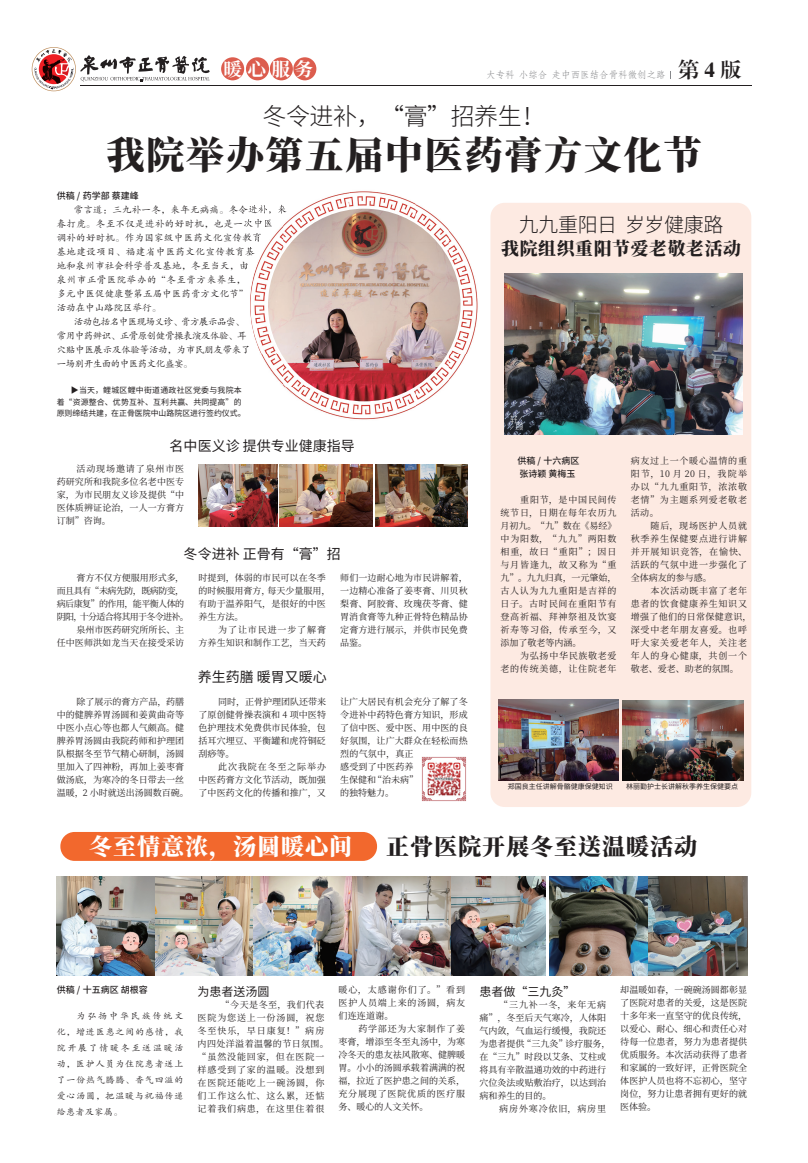
<style>
.page{position:relative;width:808px;height:1163px;background:#fff}
.page>*{position:absolute;margin:0;border:0;box-sizing:border-box;transform-origin:0 0}
.t1{font:800 38.2px "Source Han Serif CN";letter-spacing:.04em;color:#231f20}
.t2{font:300 24px "Source Han Sans CN";letter-spacing:-.02em;color:#231f20}
.t3{font:800 23.1px "Source Han Serif CN";letter-spacing:.04em;color:#231f20}
.t4{font:800 23.1px "Source Han Serif CN";letter-spacing:.04em;color:#fff}
.t5{font:21.1px "Jxiaobiaosong";color:#231f20}
.t6{font:300 20px "Source Han Sans CN";letter-spacing:-.02em;color:#231f20}
.t7{font:700 18.6px "Source Han Serif CN";color:#fff}
.t8{font:800 17.8px "Source Han Serif CN";letter-spacing:.04em;color:#231f20}
.t9{font:14px "Source Han Sans CN";color:#231f20}
.t10{font:12px "Source Han Sans CN";color:#231f20}
.t11{font:9.5px "FZKTK GBK1 0";letter-spacing:.01em;color:#231f20}
.t12{font:9.5px "FZKTK GBK1 0";letter-spacing:-.05em;color:#231f20}
.t13{font:9.5px "FZKTK GBK1 0";letter-spacing:.04em;color:#231f20}
.t14{font:9.5px "FZKTK GBK1 0";letter-spacing:.03em;color:#231f20}
.t15{font:9.5px "FZKTK GBK1 0";letter-spacing:-.03em;color:#231f20}
.t16{font:9.5px "FZKTK GBK1 0";letter-spacing:.045em;color:#231f20}
.t17{font:9.5px "FZKTK GBK1 0";letter-spacing:.055em;color:#231f20}
.t18{font:9.5px "FZFSK GBK1 0";color:#757679}
.t19{font:9px/13px "Source Han Serif CN";letter-spacing:.015em;color:#231f20;text-align:justify}
.t20{font:9px/13px "Source Han Serif CN";letter-spacing:.095em;color:#231f20}
.t21{font:9px/13px "Source Han Serif CN";letter-spacing:.085em;color:#231f20;text-align:right}
.t22{font:9px/16px "FZKTK GBK1 0";letter-spacing:.095em;color:#231f20;text-align:justify}
.t23{font:500 9px/13px "Source Han Sans CN";color:#231f20}
.t24{font:9px "Source Han Serif CN";letter-spacing:-.055em;color:#231f20}
.t25{font:9px "Source Han Serif CN";letter-spacing:-.075em;color:#231f20}
.t26{font:7.9px/11.7px "Source Han Sans CN";letter-spacing:.02em;color:#231f20}
.t27{font:7px "Source Han Sans CN";color:#231f20}
</style>
<div class="page">
<div style="left:60px;top:831px;width:317px;height:29px;background:#f2682d;border-radius:14px"></div>
<div style="left:490px;top:203px;width:261px;height:603px;background:#fdeae2;border-radius:14px"></div>
<hr style="left:80px;top:85px;width:671px;height:1px;background:#231f20">
<svg style="left:32px;top:47px;width:178px;height:44px"></svg>
<div style="left:221px;top:57px;width:23px;height:23px;background:#dc5d4e;border-radius:50%"></div>
<div style="left:246px;top:57px;width:23px;height:23px;background:#dc5d4e;border-radius:50%"></div>
<div style="left:270px;top:57px;width:23px;height:23px;background:#dc5d4e;border-radius:50%"></div>
<div style="left:293px;top:57px;width:23px;height:23px;background:#dc5d4e;border-radius:50%"></div>
<img style="left:198px;top:464px;width:80px;height:62px">
<img style="left:280px;top:464px;width:92px;height:62px">
<img style="left:375px;top:464px;width:93px;height:62px">
<img style="left:283px;top:191px;width:133px;height:196px">
<img style="left:416px;top:204px;width:33px;height:203px">
<img style="left:250px;top:226px;width:33px;height:128px">
<img style="left:449px;top:230px;width:29px;height:124px">
<img style="left:261px;top:354px;width:22px;height:31px">
<img style="left:449px;top:354px;width:18px;height:26px">
<img style="left:285px;top:387px;width:131px;height:33px">
<img style="left:246px;top:205px;width:40px;height:9px">
<img style="left:246px;top:219px;width:26px;height:9px">
<img style="left:246px;top:233px;width:15px;height:9px">
<svg style="left:246px;top:247px;width:9px;height:23px"></svg>
<img style="left:268px;top:209px;width:192px;height:192px;border-radius:96px">
<img style="left:421px;top:756px;width:45px;height:46px">
<img style="left:499px;top:699px;width:119px;height:81px">
<img style="left:622px;top:700px;width:122px;height:80px">
<img style="left:505px;top:273px;width:237px;height:161px">
<img style="left:57px;top:876px;width:489px;height:99px">
<img style="left:550px;top:876px;width:197px;height:99px">
<h3 class="t7" style="left:223px;top:59px;width:91px">暖 心 服务</h3>
<p class="t18" style="left:486px;top:70px;width:181px">大专科 小综合 走中西医结合骨科微创之路</p>
<h2 class="t2" style="left:263px;top:103px;width:284px">冬令进补，“膏”招养生！</h2>
<h1 class="t1" style="left:106px;top:134px;width:597px">我院举办第五届中医药膏方文化节</h1>
<p class="t23" style="left:57px;top:190px;width:84px">供稿 / 药学部 蔡建峰</p>
<p class="t11" style="left:74px;top:204px;width:215px">常言道：三九补一冬，来年无病痛。冬令进补，来</p>
<p class="t13" style="left:57px;top:218px;width:218px">春打虎。冬至不仅是进补的好时机，也是一次中医</p>
<p class="t14" style="left:57px;top:232px;width:206px">调补的好时机。作为国家级中医药文化宣传教育</p>
<p class="t16" style="left:57px;top:246px;width:200px">基地建设项目、福建省中医药文化宣传教育基</p>
<p class="t11" style="left:57px;top:260px;width:193px">地和泉州市社会科学普及基地，冬至当天，由</p>
<p class="t17" style="left:57px;top:274px;width:191px">泉州市正骨医院举办的“冬至膏方来养生，</p>
<p class="t11" style="left:57px;top:288px;width:193px">多元中医促健康暨第五届中医药膏方文化节”</p>
<p class="t11" style="left:57px;top:302px;width:106px">活动在中山路院区举行。</p>
<p class="t12" style="left:74px;top:316px;width:172px">活动包括名中医现场义诊、膏方展示品尝、</p>
<p class="t12" style="left:57px;top:330px;width:191px">常用中药辨识、正骨原创健骨操表演及体验、耳</p>
<p class="t15" style="left:57px;top:344px;width:195px">穴贴中医展示及体验等活动，为市民朋友带来了</p>
<p class="t12" style="left:57px;top:358px;width:137px">一场别开生面的中医药文化盛宴。</p>
<p class="t26" style="left:57px;top:384px;width:190px;text-indent:14px">▶当天，鲤城区鲤中街道通政社区党委与我院本着“资源整合、优势互补、互利共赢、共同提高”的原则缔结共建，在正骨医院中山路院区进行签约仪式。</p>
<h3 class="t5" style="left:678px;top:58px;width:65px">第4版</h3>
<h3 class="t6" style="left:519px;top:213px;width:206px">九九重阳日 岁岁健康路</h3>
<h3 class="t8" style="left:501px;top:238px;width:241px">我院组织重阳节爱老敬老活动</h3>
<h3 class="t9" style="left:170px;top:437px;width:187px">名中医义诊 提供专业健康指导</h3>
<p class="t19" style="left:57px;top:463px;width:129px;text-indent:20px">活动现场邀请了泉州市医药研究所和我院多位名老中医专家，为市民朋友义诊及提供“中医体质辨证论治，一人一方膏方订制”咨询。</p>
<h3 class="t9" style="left:184px;top:546px;width:159px">冬令进补 正骨有“膏”招</h3>
<p class="t19" style="left:77px;top:571px;width:109px">膏方不仅方便服用形式多，</p>
<p class="t24" style="left:57px;top:585px;width:129px">而且具有“未病先防，既病防变，</p>
<p class="t24" style="left:57px;top:598px;width:129px">病后康复”的作用，能平衡人体的</p>
<p class="t25" style="left:57px;top:611px;width:134px">阴阳，十分适合将其用于冬令进补。</p>
<p class="t19" style="left:77px;top:623px;width:109px">泉州市医药研究所所长、主</p>
<p class="t19" style="left:57px;top:636px;width:129px">任中医师洪如龙当天在接受采访</p>
<p class="t19" style="left:198px;top:571px;width:134px;text-align:left">时提到，体弱的市民可以在冬季的时候服用膏方，每天少量服用，有助于温养阳气，是很好的中医养生方法。</p>
<p class="t19" style="left:198px;top:623px;width:129px;text-align:right">为了让市民进一步了解膏<br>方养生知识和制作工艺，当天药</p>
<h3 class="t9" style="left:198px;top:668px;width:131px">养生药膳 暖胃又暖心</h3>
<p class="t19" style="left:57px;top:695px;width:134px;text-align:left;text-indent:20px">除了展示的膏方产品，药膳中的健脾养胃汤圆和姜黄曲奇等中医小点心等也都人气颇高。健脾养胃汤圆由我院药师和护理团队根据冬至节气精心研制，汤圆里加入了四神粉，再加上姜枣膏做汤底，为寒冷的冬日带去一丝温暖，2 小时就送出汤圆数百碗。</p>
<p class="t19" style="left:198px;top:695px;width:129px;text-indent:20px">同时，正骨护理团队还带来了原创健骨操表演和 4 项中医特色护理技术免费供市民体验，包括耳穴埋豆、平衡罐和虎符铜砭刮痧等。</p>
<p class="t19" style="left:198px;top:760px;width:129px;text-indent:20px">此次我院在冬至之际举办中医药膏方文化节活动，既加强了中医药文化的传播和推广，又</p>
<p class="t19" style="left:340px;top:571px;width:129px">师们一边耐心地为市民讲解着，一边精心准备了姜枣膏、川贝秋梨膏、阿胶膏、玫瑰茯苓膏、健胃消食膏等九种正骨特色精品协定膏方进行展示，并供市民免费品鉴。</p>
<p class="t19" style="left:340px;top:695px;width:129px;text-align:left">让广大居民有机会充分了解了冬令进补中药特色膏方知识，形成了信中医、爱中医、用中医的良好氛围，让广大群众在轻松而热烈的气氛中，真正<br>感受到了中医药养<br>生保健和“治未病”<br>的独特魅力。</p>
<p class="t23" style="left:517px;top:454px;width:64px">供稿 / 十六病区张诗颖 黄梅玉</p>
<p class="t19" style="left:500px;top:493px;width:118px;text-indent:20px">重阳节，是中国民间传统节日，日期在每年农历九月初九。“九”数在《易经》中为阳数，“九九”两阳数相重，故曰“重阳”；因日与月皆逢九，故又称为“重九”。九九归真，一元肇始，古人认为九九重阳是吉祥的日子。古时民间在重阳节有登高祈福、拜神祭祖及饮宴祈寿等习俗，传承至今，又添加了敬老等内涵。</p>
<p class="t21" style="left:500px;top:649px;width:118px">为弘扬中华民族敬老爱<br>老的传统美德，让住院老年</p>
<p class="t19" style="left:631px;top:454px;width:118px">病友过上一个暖心温情的重阳节，10 月 20 日，我院举办以“九九重阳节，浓浓敬老情”为主题系列爱老敬老活动。</p>
<p class="t19" style="left:631px;top:519px;width:118px;text-indent:20px">随后，现场医护人员就秋季养生保健要点进行讲解并开展知识竞答，在愉快、活跃的气氛中进一步强化了全体病友的参与感。</p>
<p class="t21" style="left:631px;top:584px;width:122px;text-align:left;text-indent:20px">本次活动既丰富了老年患者的饮食健康养生知识又增强了他们的日常保健意识，深受中老年朋友喜爱。也呼吁大家关爱老年人，关注老年人的身心健康，共创一个敬老、爱老、助老的氛围。</p>
<p class="t27" style="left:508px;top:782px;width:106px">郑国良主任讲解骨骼健康保健知识</p>
<p class="t27" style="left:626px;top:782px;width:113px">林丽勤护士长讲解秋季养生保健要点</p>
<h3 class="t4" style="left:89px;top:833px;width:264px">冬至情意浓，汤圆暖心间</h3>
<h3 class="t3" style="left:386px;top:833px;width:312px">正骨医院开展冬至送温暖活动</h3>
<p class="t23" style="left:57px;top:983px;width:93px">供稿 / 十五病区 胡根容</p>
<p class="t22" style="left:57px;top:1007px;width:128px;text-indent:20px">为弘扬中华民族传统文化，增进医患之间的感情，我院开展了情暖冬至送温暖活动，医护人员为住院患者送上了一份热气腾腾、香气四溢的爱心汤圆，把温暖与祝福传递给患者及家属。</p>
<h3 class="t10" style="left:198px;top:984px;width:73px">为患者送汤圆</h3>
<p class="t20" style="left:198px;top:998px;width:133px;text-indent:23px">“今天是冬至，我们代表医院为您送上一份汤圆，祝您冬至快乐，早日康复！”病房内四处洋溢着温馨的节日氛围。“虽然没能回家，但在医院一样感受到了家的温暖。没想到在医院还能吃上一碗汤圆，你们工作这么忙、这么累，还惦记着我们病患，在这里住着很</p>
<p class="t19" style="left:338px;top:983px;width:128px">暖心，太感谢你们了。”看到医护人员端上来的汤圆，病友们连连道谢。</p>
<p class="t19" style="left:338px;top:1022px;width:128px;text-indent:20px">药学部还为大家制作了姜枣膏，增添至冬至丸汤中，为寒冷冬天的患友祛风散寒、健脾暖胃。小小的汤圆承载着满满的祝福，拉近了医护患之间的关系，充分展现了医院优质的医疗服务、暖心的人文关怀。</p>
<h3 class="t10" style="left:479px;top:984px;width:97px">患者做“三九灸”</h3>
<p class="t19" style="left:479px;top:998px;width:133px;text-align:left;text-indent:20px">“三九补一冬，来年无病痛”，冬至后天气寒冷，人体阳气内敛，气血运行缓慢，我院还为患者提供“三九灸”诊疗服务，在“三九”时段以艾条、艾柱或将具有辛散温通功效的中药进行穴位灸法或贴敷治疗，以达到治病和养生的目的。</p>
<p class="t20" style="left:499px;top:1102px;width:108px">病房外寒冷依旧，病房里</p>
<p class="t19" style="left:620px;top:983px;width:128px">却温暖如春，一碗碗汤圆都彰显了医院对患者的关爱，这是医院十多年来一直坚守的优良传统，以爱心、耐心、细心和责任心对待每一位患者，努力为患者提供优质服务。本次活动获得了患者和家属的一致好评，正骨医院全体医护人员也将不忘初心，坚守岗位，努力让患者拥有更好的就医体验。</p>
</div>
